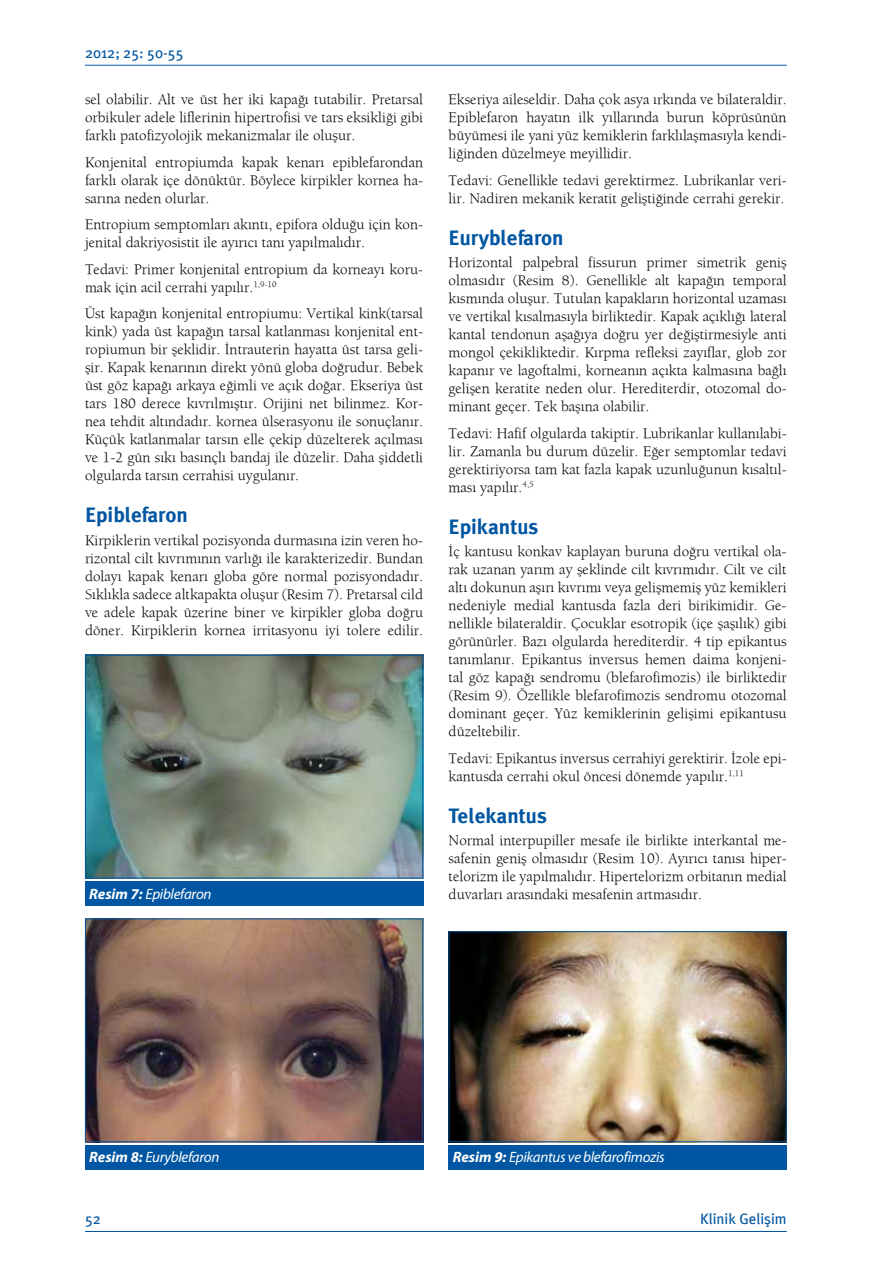
<style>
.page{position:relative;width:893px;height:1263px;background:#fff}
.page>*{position:absolute;margin:0;border:0;box-sizing:border-box;transform-origin:0 0}
.t1{font:21px "Meta Plus Bold Roman Ti";color:#0056a2}
.t2{font:15px/18px "Berkeley";color:#000;text-align:justify}
.t3{font:italic 15px "Myriad Pro";letter-spacing:-.02em;color:#fff}
.t4{font:500 15px "Meta Plus Book Roman Ti";color:#0056a2}
.s1{font-weight:700}
</style>
<div class="page">
<hr style="left:85px;top:1231px;width:702px;height:1px;background:#0056a2">
<hr style="left:85px;top:65px;width:702px;height:1px;background:#0056a2">
<img style="left:87px;top:657px;width:334px;height:219px">
<div style="left:85px;top:655px;width:338px;height:223px;border:1px solid #0056a2"></div>
<div style="left:85px;top:881px;width:338px;height:25px;background:#0056a2"></div>
<img style="left:87px;top:920px;width:334px;height:220px">
<div style="left:85px;top:918px;width:338px;height:224px;border:1px solid #0056a2"></div>
<div style="left:85px;top:1145px;width:338px;height:24px;background:#0056a2"></div>
<img style="left:451px;top:933px;width:334px;height:207px">
<div style="left:449px;top:931px;width:338px;height:211px;border:1px solid #0056a2"></div>
<div style="left:449px;top:1145px;width:338px;height:24px;background:#0056a2"></div>
<p class="t4" style="left:85px;top:44px;width:100px">2012; 25: 50-55</p>
<p class="t2" style="left:85px;top:90px;width:340px">sel olabilir. Alt ve üst her iki kapağı tutabilir. Pretarsal orbikuler adele liflerinin hipertrofisi ve tars eksikliği gibi farklı patofizyolojik mekanizmalar ile oluşur.</p>
<p class="t2" style="left:85px;top:153px;width:340px">Konjenital entropiumda kapak kenarı epiblefarondan farklı olarak içe dönüktür. Böylece kirpikler kornea ha&shy;sarına neden olurlar.</p>
<p class="t2" style="left:85px;top:215px;width:340px">Entropium semptomları akıntı, epifora olduğu için kon&shy;jenital dakriyosistit ile ayırıcı tanı yapılmalıdır.</p>
<p class="t2" style="left:85px;top:260px;width:340px">Tedavi: Primer konjenital entropium da korneayı koru&shy;mak için acil cerrahi yapılır.<sup>1,9-10</sup></p>
<p class="t2" style="left:85px;top:304px;width:340px">Üst kapağın konjenital entropiumu: Vertikal kink(tarsal kink) yada üst kapağın tarsal katlanması konjenital ent&shy;ropiumun bir şeklidir. İntrauterin hayatta üst tarsa geli&shy;şir. Kapak kenarının direkt yönü globa doğrudur. Bebek üst göz kapağı arkaya eğimli ve açık doğar. Ekseriya üst tars 180 derece kıvrılmıştır. Orijini net bilinmez. Kor&shy;nea tehdit altındadır. kornea ülserasyonu ile sonuçlanır.<br>Küçük katlanmalar tarsın elle çekip düzelterek açılması ve 1-2 gün sıkı basınçlı bandaj ile düzelir. Daha şiddetli olgularda tarsın cerrahisi uygulanır.</p>
<h1 class="t1" style="left:85px;top:503px;width:104px">Epiblefaron</h1>
<p class="t2" style="left:85px;top:531px;width:340px">Kirpiklerin vertikal pozisyonda durmasına izin veren ho&shy;rizontal cilt kıvrımının varlığı ile karakterizedir. Bundan dolayı kapak kenarı globa göre normal pozisyondadır.<br>Sıklıkla sadece altkapakta oluşur (Resim 7). Pretarsal cild ve adele kapak üzerine biner ve kirpikler globa doğru döner. Kirpiklerin kornea irritasyonu iyi tolere edilir.</p>
<p class="t2" style="left:449px;top:90px;width:340px">Ekseriya aileseldir. Daha çok asya ırkında ve bilateraldir.<br>Epiblefaron hayatın ilk yıllarında burun köprüsünün büyümesi ile yani yüz kemiklerin farklılaşmasıyla kendi&shy;liğinden düzelmeye meyillidir.</p>
<p class="t2" style="left:449px;top:171px;width:340px">Tedavi: Genellikle tedavi gerektirmez. Lubrikanlar veri&shy;lir. Nadiren mekanik keratit geliştiğinde cerrahi gerekir.</p>
<h1 class="t1" style="left:449px;top:225px;width:117px">Euryblefaron</h1>
<p class="t2" style="left:449px;top:253px;width:340px">Horizontal palpebral fissurun primer simetrik geniş olmasıdır (Resim 8). Genellikle alt kapağın temporal kısmında oluşur. Tutulan kapakların horizontal uzaması ve vertikal kısalmasıyla birliktedir. Kapak açıklığı lateral kantal tendonun aşağıya doğru yer değiştirmesiyle anti mongol çekikliktedir. Kırpma refleksi zayıflar, glob zor kapanır ve lagoftalmi, korneanın açıkta kalmasına bağlı gelişen keratite neden olur. Herediterdir, otozomal do&shy;minant geçer. Tek başına olabilir.</p>
<p class="t2" style="left:449px;top:424px;width:340px">Tedavi: Hafif olgularda takiptir. Lubrikanlar kullanılabi&shy;lir. Zamanla bu durum düzelir. Eğer semptomlar tedavi gerektiriyorsa tam kat fazla kapak uzunluğunun kısaltıl&shy;ması yapılır.<sup>4,5</sup></p>
<h1 class="t1" style="left:449px;top:514px;width:91px">Epikantus</h1>
<p class="t2" style="left:449px;top:542px;width:340px">İç kantusu konkav kaplayan buruna doğru vertikal ola&shy;rak uzanan yarım ay şeklinde cilt kıvrımıdır. Cilt ve cilt altı dokunun aşırı kıvrımı veya gelişmemiş yüz kemikleri nedeniyle medial kantusda fazla deri birikimidir. Ge&shy;nellikle bilateraldir. Çocuklar esotropik (içe şaşılık) gibi görünürler. Bazı olgularda herediterdir. 4 tip epikantus tanımlanır. Epikantus inversus hemen daima konjeni&shy;tal göz kapağı sendromu (blefarofimozis) ile birliktedir (Resim 9). Özellikle blefarofimozis sendromu otozomal dominant geçer. Yüz kemiklerinin gelişimi epikantusu düzeltebilir.</p>
<p class="t2" style="left:449px;top:749px;width:340px">Tedavi: Epikantus inversus cerrahiyi gerektirir. İzole epi&shy;kantusda cerrahi okul öncesi dönemde yapılır.<sup>1,11</sup></p>
<h1 class="t1" style="left:449px;top:803px;width:100px">Telekantus</h1>
<p class="t2" style="left:449px;top:831px;width:340px">Normal interpupiller mesafe ile birlikte interkantal me&shy;safenin geniş olmasıdır (Resim 10). Ayırıcı tanısı hiper&shy;telorizm ile yapılmalıdır. Hipertelorizm orbitanın medial</p>
<p class="t3" style="left:89px;top:884px;width:124px"><span class="s1">Resim 7:</span> Epiblefaron</p>
<p class="t2" style="left:449px;top:885px;width:255px">duvarları arasındaki mesafenin artmasıdır.</p>
<p class="t3" style="left:89px;top:1148px;width:132px"><span class="s1">Resim 8:</span> Euryblefaron</p>
<p class="t3" style="left:453px;top:1148px;width:213px"><span class="s1">Resim 9:</span> Epikantus ve blefarofimozis</p>
<p class="t4" style="left:85px;top:1210px;width:17px">52</p>
<p class="t4" style="left:700px;top:1210px;width:88px">Klinik Gelişim</p>
</div>
